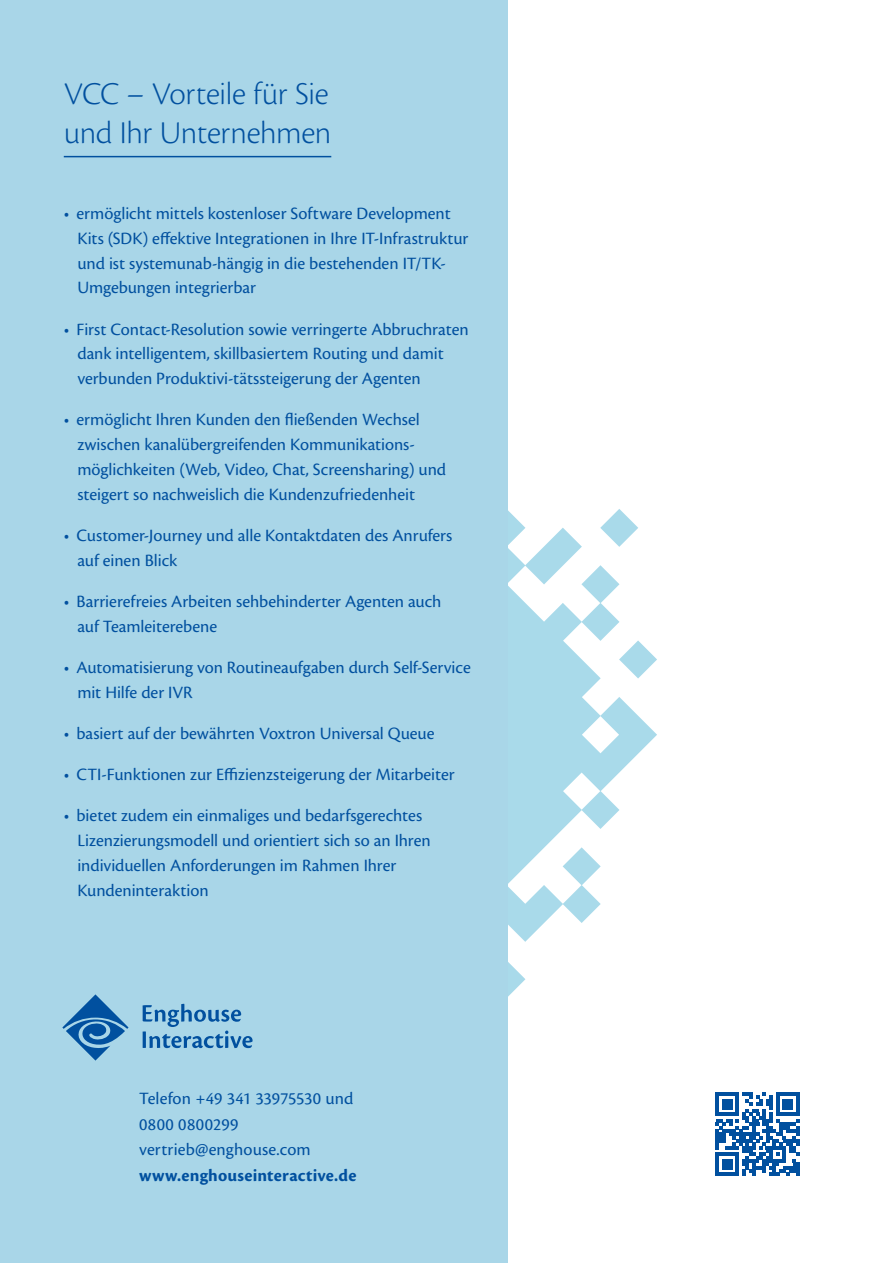
<style>
.page{position:relative;width:893px;height:1263px;background:#fff}
.page>*{position:absolute;margin:0;border:0;box-sizing:border-box;transform-origin:0 0}
.t1{font:300 33px/39.6px "Cronos Pro";letter-spacing:-.01em;color:#01509f}
.t2{font:18px/24.8px "Cronos Pro";letter-spacing:-.005em;color:#01509f}
.t3{font:700 18px "Cronos Pro";letter-spacing:.01em;color:#01509f}
</style>
<div class="page">
<svg style="left:716px;top:1092px;width:83px;height:84px"></svg>
<svg style="left:507px;top:509px;width:150px;height:489px"></svg>
<div style="left:0;top:0;width:507px;height:1263px;background:#a9d6e8"></div>
<svg style="left:62px;top:994px;width:67px;height:66px"></svg>
<svg style="left:143px;top:1004px;width:110px;height:44px"></svg>
<hr style="left:64px;top:156px;width:267px;height:1px;background:#01509f">
<h1 class="t1" style="left:64px;top:73px;width:269px">VCC – Vorteile für Sie und Ihr Unternehmen</h1>
<p class="t2" style="left:77px;top:201px;width:392px;text-indent:-14px">• ermöglicht mittels kostenloser Software Development Kits (SDK) effektive Integrationen in Ihre IT-Infrastruktur und ist systemunab-hängig in die bestehenden IT/TK-Umgebungen integrierbar</p>
<p class="t2" style="left:77px;top:317px;width:393px;text-indent:-14px">• First Contact-Resolution sowie verringerte Abbruchraten dank intelligentem, skillbasiertem Routing und damit verbunden Produktivi-tätssteigerung der Agenten</p>
<p class="t2" style="left:77px;top:407px;width:370px;text-indent:-14px">• ermöglicht Ihren Kunden den fließenden Wechsel zwischen kanalübergreifenden Kommunikations&shy;möglichkeiten (Web, Video, Chat, Screensharing) und steigert so nachweislich die Kundenzufriedenheit</p>
<p class="t2" style="left:77px;top:523px;width:376px;text-indent:-14px">• Customer-Journey und alle Kontaktdaten des Anrufers auf einen Blick</p>
<p class="t2" style="left:77px;top:589px;width:366px;text-indent:-14px">• Barrierefreies Arbeiten sehbehinderter Agenten auch auf Teamleiterebene</p>
<p class="t2" style="left:77px;top:655px;width:395px;text-indent:-14px">• Automatisierung von Routineaufgaben durch Self-Service mit Hilfe der IVR</p>
<p class="t2" style="left:64px;top:721px;width:372px">• basiert auf der bewährten Voxtron Universal Queue</p>
<p class="t2" style="left:64px;top:762px;width:392px">• CTI-Funktionen zur Effizienzsteigerung der Mitarbeiter</p>
<p class="t2" style="left:77px;top:803px;width:355px;text-indent:-14px">• bietet zudem ein einmaliges und bedarfsgerechtes Lizenzierungsmodell und orientiert sich so an Ihren individuellen Anforderungen im Rahmen Ihrer Kundeninteraktion</p>
<p class="t2" style="left:139px;top:1086px;width:216px;line-height:25.5px">Telefon +49 341 33975530 und<br>0800 0800299 vertrieb@enghouse.com</p>
<p class="t3" style="left:139px;top:1165px;width:219px">www.enghouseinteractive.de</p>
</div>
